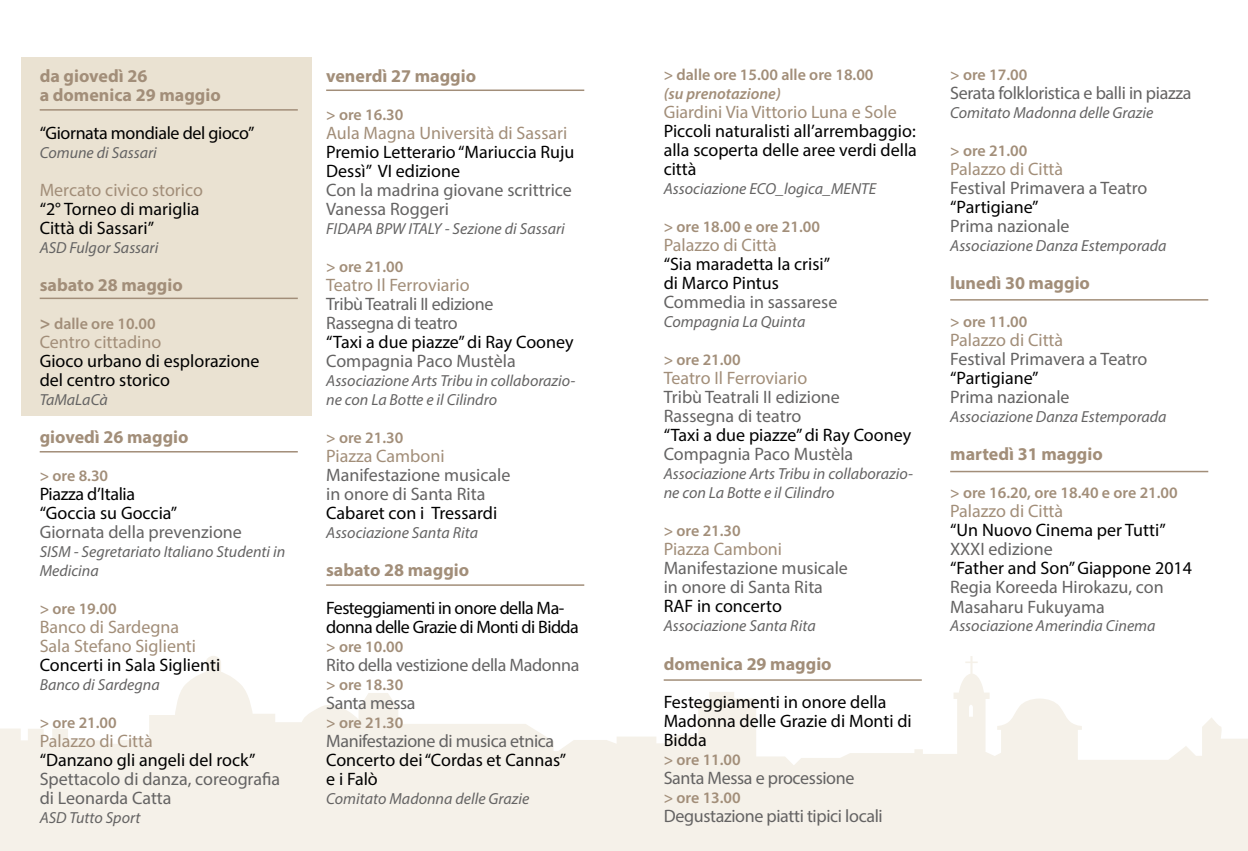
<style>
.page{position:relative;width:1248px;height:851px;background:#fff}
.page>*{position:absolute;margin:0;border:0;box-sizing:border-box;transform-origin:0 0}
.t1{font:18px/19px "Myriad Pro";color:#000}
.t2{font:18px/19px "Myriad Pro";color:#646363}
.t3{font:18px/19px "Myriad Pro";color:#a28e79}
.t4{font:18px/19px "Myriad Pro";letter-spacing:-.02em;color:#646363}
.t5{font:700 18px/19px "Myriad Pro";color:#a28e79}
.t6{font:18px/19px "Myriad Pro";letter-spacing:-.03em;color:#000}
.t7{font:18px "Myriad Pro";letter-spacing:-.02em;color:#000}
.t8{font:italic 16px/19px "Myriad Pro";color:#646363}
.t9{font:600 16px "Myriad Pro";color:#a28e79}
.t10{font:italic 600 16px "Myriad Pro";color:#a28e79}
.s1{font-weight:700;font-size:18px}
</style>
<div class="page">
<svg style="left:0;top:656px;width:1247px;height:194px;fill:#f5f1e9"></svg>
<div style="left:22px;top:57px;width:290px;height:359px;background:#eae2d2"></div>
<hr style="left:950px;top:470px;width:258px;height:2px;background:#a28e79">
<hr style="left:663px;top:679px;width:258px;height:1px;background:#a28e79">
<hr style="left:40px;top:109px;width:258px;height:2px;background:#a28e79">
<hr style="left:950px;top:299px;width:258px;height:1px;background:#a28e79">
<hr style="left:40px;top:297px;width:258px;height:2px;background:#a28e79">
<hr style="left:40px;top:451px;width:258px;height:1px;background:#a28e79">
<hr style="left:326px;top:89px;width:258px;height:2px;background:#a28e79">
<hr style="left:326px;top:584px;width:258px;height:1px;background:#a28e79">
<p class="t5" style="left:40px;top:65px;width:183px">da giovedì 26<br>a domenica 29 maggio</p>
<p class="t7" style="left:40px;top:121px;width:216px">“Giornata mondiale del gioco”</p>
<p class="t8" style="left:40px;top:142px;width:119px">Comune di Sassari</p>
<p class="t3" style="left:40px;top:180px;width:165px">Mercato civico storico</p>
<p class="t1" style="left:40px;top:199px;width:161px">“2° Torneo di mariglia<br>Città di Sassari”</p>
<p class="t8" style="left:40px;top:237px;width:120px">ASD Fulgor Sassari</p>
<p class="t5" style="left:40px;top:274px;width:144px">sabato 28 maggio</p>
<p class="t9" style="left:40px;top:313px;width:117px"><span class="s1">&gt;</span> dalle ore 10.00</p>
<p class="t3" style="left:40px;top:332px;width:123px">Centro cittadino</p>
<p class="t1" style="left:40px;top:351px;width:221px">Gioco urbano di esplorazione del centro storico</p>
<p class="t8" style="left:40px;top:389px;width:70px">TaMaLaCà</p>
<p class="t5" style="left:40px;top:426px;width:150px">giovedì 26 maggio</p>
<p class="t9" style="left:40px;top:465px;width:70px">&gt; ore 8.30</p>
<p class="t1" style="left:40px;top:484px;width:139px">Piazza d’Italia “Goccia su Goccia”</p>
<p class="t2" style="left:40px;top:522px;width:204px">Giornata della prevenzione</p>
<p class="t8" style="left:40px;top:541px;width:247px">SISM - Segretariato Italiano Studenti in<br>Medicina</p>
<p class="t9" style="left:40px;top:598px;width:79px">&gt; ore 19.00</p>
<p class="t3" style="left:40px;top:617px;width:158px">Banco di Sardegna<br>Sala Stefano Siglienti</p>
<p class="t1" style="left:40px;top:655px;width:182px">Concerti in Sala Siglienti</p>
<p class="t8" style="left:40px;top:674px;width:121px">Banco di Sardegna</p>
<p class="t9" style="left:40px;top:712px;width:79px">&gt; ore 21.00</p>
<p class="t3" style="left:40px;top:731px;width:115px">Palazzo di Città</p>
<p class="t1" style="left:40px;top:750px;width:217px">“Danzano gli angeli del rock”</p>
<p class="t2" style="left:40px;top:769px;width:242px">Spettacolo di danza, coreografia di Leonarda Catta</p>
<p class="t8" style="left:40px;top:807px;width:102px">ASD Tutto Sport</p>
<p class="t5" style="left:326px;top:65px;width:151px">venerdì 27 maggio</p>
<p class="t9" style="left:326px;top:104px;width:79px">&gt; ore 16.30</p>
<p class="t3" style="left:326px;top:123px;width:243px">Aula Magna Università di Sassari</p>
<p class="t1" style="left:326px;top:142px;width:250px">Premio Letterario “Mariuccia Ruju<br>Dessì” VI edizione</p>
<p class="t2" style="left:326px;top:180px;width:247px">Con la madrina giovane scrittrice<br>Vanessa Roggeri</p>
<p class="t8" style="left:326px;top:218px;width:240px">FIDAPA BPW ITALY - Sezione di Sassari</p>
<p class="t9" style="left:326px;top:256px;width:79px">&gt; ore 21.00</p>
<p class="t3" style="left:326px;top:275px;width:145px">Teatro Il Ferroviario</p>
<p class="t4" style="left:326px;top:294px;width:169px">Tribù Teatrali II edizione<br>Rassegna di teatro</p>
<p class="t1" style="left:326px;top:332px;width:249px">“Taxi a due piazze” di Ray Cooney</p>
<p class="t2" style="left:326px;top:351px;width:191px">Compagnia Paco Mustèla</p>
<p class="t8" style="left:326px;top:370px;width:251px">Associazione Arts Tribu in collaborazio&shy;ne con La Botte e il Cilindro</p>
<p class="t9" style="left:326px;top:427px;width:79px">&gt; ore 21.30</p>
<p class="t3" style="left:326px;top:446px;width:120px">Piazza Camboni</p>
<p class="t2" style="left:326px;top:465px;width:186px">Manifestazione musicale in onore di Santa Rita</p>
<p class="t1" style="left:326px;top:503px;width:173px">Cabaret con i Tressardi</p>
<p class="t8" style="left:326px;top:522px;width:153px">Associazione Santa Rita</p>
<p class="t5" style="left:326px;top:559px;width:144px">sabato 28 maggio</p>
<p class="t6" style="left:326px;top:598px;width:254px">Festeggiamenti in onore della Ma&shy;donna delle Grazie di Monti di Bidda</p>
<p class="t9" style="left:326px;top:636px;width:79px">&gt; ore 10.00</p>
<p class="t4" style="left:326px;top:655px;width:255px">Rito della vestizione della Madonna</p>
<p class="t9" style="left:326px;top:674px;width:79px">&gt; ore 18.30</p>
<p class="t4" style="left:326px;top:693px;width:91px">Santa messa</p>
<p class="t9" style="left:326px;top:712px;width:79px">&gt; ore 21.30</p>
<p class="t4" style="left:326px;top:731px;width:230px">Manifestazione di musica etnica</p>
<p class="t1" style="left:326px;top:750px;width:241px">Concerto dei “Cordas et Cannas” e i Falò</p>
<p class="t8" style="left:326px;top:788px;width:205px">Comitato Madonna delle Grazie</p>
<p class="t9" style="left:663px;top:64px;width:211px">&gt; dalle ore 15.00 alle ore 18.00</p>
<p class="t10" style="left:663px;top:83px;width:119px">(su prenotazione)</p>
<p class="t3" style="left:663px;top:102px;width:234px">Giardini Via Vittorio Luna e Sole</p>
<p class="t1" style="left:663px;top:121px;width:255px;text-align:justify">Piccoli naturalisti all’arrembaggio: alla scoperta delle aree verdi della città</p>
<p class="t8" style="left:663px;top:179px;width:214px">Associazione ECO_logica_MENTE</p>
<p class="t9" style="left:663px;top:216px;width:158px">&gt; ore 18.00 e ore 21.00</p>
<p class="t3" style="left:663px;top:235px;width:115px">Palazzo di Città</p>
<p class="t1" style="left:663px;top:254px;width:168px">“Sia maradetta la crisi” di Marco Pintus</p>
<p class="t2" style="left:663px;top:292px;width:175px">Commedia in sassarese</p>
<p class="t8" style="left:663px;top:312px;width:143px">Compagnia La Quinta</p>
<p class="t9" style="left:663px;top:349px;width:79px">&gt; ore 21.00</p>
<p class="t3" style="left:663px;top:368px;width:145px">Teatro Il Ferroviario</p>
<p class="t2" style="left:663px;top:387px;width:178px">Tribù Teatrali II edizione<br>Rassegna di teatro</p>
<p class="t1" style="left:663px;top:425px;width:249px">“Taxi a due piazze” di Ray Cooney</p>
<p class="t2" style="left:663px;top:444px;width:191px">Compagnia Paco Mustèla</p>
<p class="t8" style="left:663px;top:464px;width:251px">Associazione Arts Tribu in collaborazio&shy;ne con La Botte e il Cilindro</p>
<p class="t9" style="left:663px;top:520px;width:79px">&gt; ore 21.30</p>
<p class="t3" style="left:663px;top:539px;width:120px">Piazza Camboni</p>
<p class="t2" style="left:663px;top:558px;width:186px">Manifestazione musicale in onore di Santa Rita</p>
<p class="t1" style="left:663px;top:596px;width:120px">RAF in concerto</p>
<p class="t8" style="left:663px;top:616px;width:153px">Associazione Santa Rita</p>
<p class="t5" style="left:663px;top:653px;width:169px">domenica 29 maggio</p>
<p class="t1" style="left:663px;top:691px;width:250px">Festeggiamenti in onore della<br>Madonna delle Grazie di Monti di<br>Bidda</p>
<p class="t9" style="left:663px;top:748px;width:79px">&gt; ore 11.00</p>
<p class="t4" style="left:663px;top:767px;width:192px">Santa Messa e processione</p>
<p class="t9" style="left:663px;top:786px;width:79px">&gt; ore 13.00</p>
<p class="t4" style="left:663px;top:805px;width:220px">Degustazione piatti tipici locali</p>
<p class="t9" style="left:950px;top:64px;width:79px">&gt; ore 17.00</p>
<p class="t4" style="left:950px;top:83px;width:243px">Serata folkloristica e balli in piazza</p>
<p class="t8" style="left:950px;top:103px;width:205px">Comitato Madonna delle Grazie</p>
<p class="t9" style="left:950px;top:140px;width:79px">&gt; ore 21.00</p>
<p class="t3" style="left:950px;top:159px;width:115px">Palazzo di Città</p>
<p class="t2" style="left:950px;top:178px;width:199px">Festival Primavera a Teatro</p>
<p class="t1" style="left:950px;top:197px;width:90px">“Partigiane”</p>
<p class="t2" style="left:950px;top:216px;width:121px">Prima nazionale</p>
<p class="t8" style="left:950px;top:236px;width:218px">Associazione Danza Estemporada</p>
<p class="t5" style="left:950px;top:273px;width:141px">lunedì 30 maggio</p>
<p class="t9" style="left:950px;top:311px;width:79px">&gt; ore 11.00</p>
<p class="t3" style="left:950px;top:330px;width:115px">Palazzo di Città</p>
<p class="t2" style="left:950px;top:349px;width:199px">Festival Primavera a Teatro</p>
<p class="t1" style="left:950px;top:368px;width:90px">“Partigiane”</p>
<p class="t2" style="left:950px;top:387px;width:121px">Prima nazionale</p>
<p class="t8" style="left:950px;top:407px;width:218px">Associazione Danza Estemporada</p>
<p class="t5" style="left:950px;top:444px;width:154px">martedì 31 maggio</p>
<p class="t9" style="left:950px;top:482px;width:229px">&gt; ore 16.20, ore 18.40 e ore 21.00</p>
<p class="t3" style="left:950px;top:501px;width:115px">Palazzo di Città</p>
<p class="t1" style="left:950px;top:520px;width:217px">“Un Nuovo Cinema per Tutti”</p>
<p class="t2" style="left:950px;top:539px;width:104px">XXXI edizione</p>
<p class="t1" style="left:950px;top:558px;width:243px">“Father and Son” Giappone 2014</p>
<p class="t2" style="left:950px;top:577px;width:215px">Regia Koreeda Hirokazu, con<br>Masaharu Fukuyama</p>
<p class="t8" style="left:950px;top:616px;width:207px">Associazione Amerindia Cinema</p>
</div>
